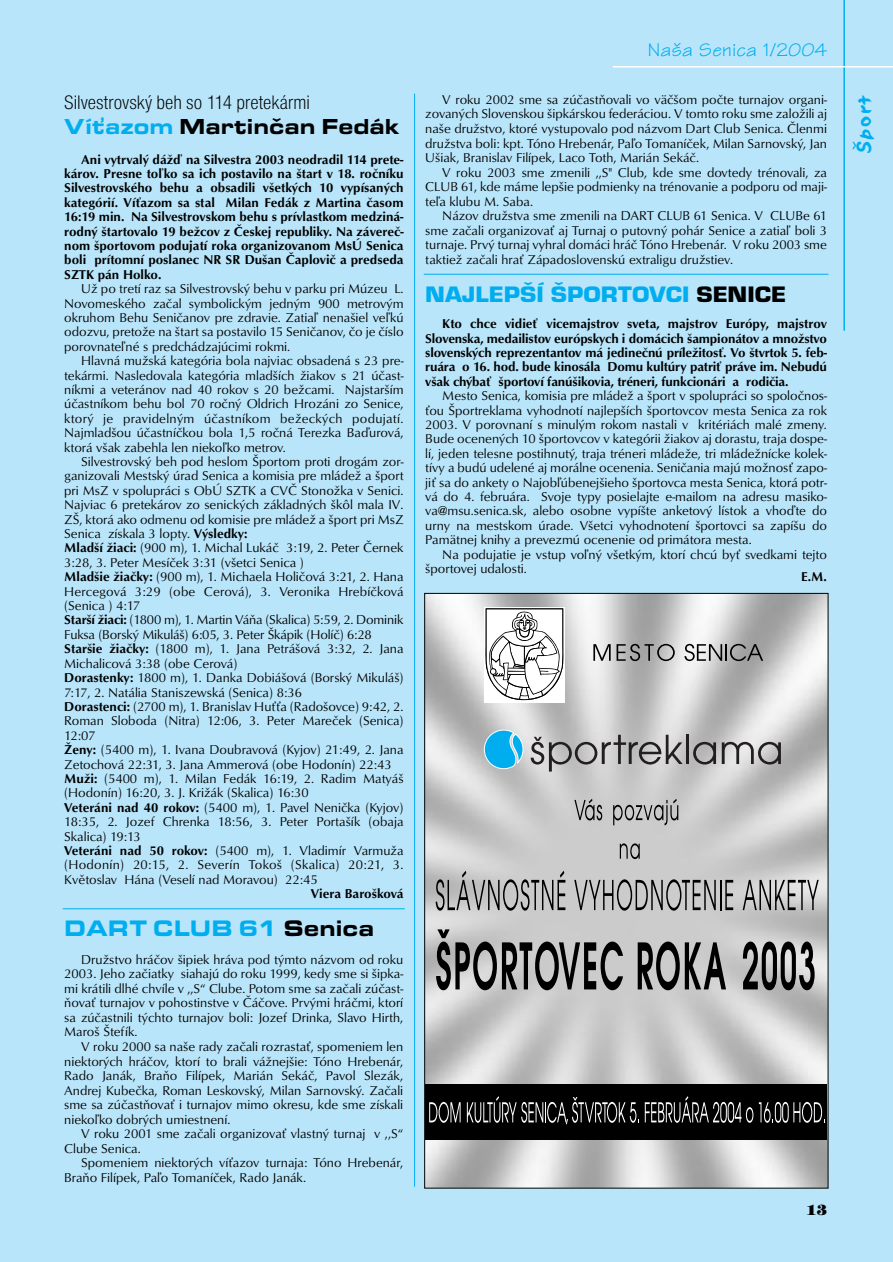
<style>
.page{position:relative;width:893px;height:1262px;background:#fff}
.page>*{position:absolute;margin:0;border:0;box-sizing:border-box;transform-origin:0 0}
.t1{font:900 23.25px "Eurostile TCE";color:#00aeef;scale:1.1 1}
.t2{font:900 expanded 23.25px "Eurostile TCE";color:#00aeef;scale:.9 1}
.t3{font:900 expanded 22.5px "Eurostile TCE";color:#000;scale:.9 1}
.t4{font:20.25px "Nimbus San DCE Ligh Cond";color:#000}
.t5{font:19.5px "Tekton CE";color:#00aeef;scale:1.1 1}
.t6{font:18px "Sand CE Regular";color:#00aeef;scale:1.1 1}
.t7{font:800 14.25px "Tiffany IT Cby BT";color:#000}
.t8{font:13.2px/14.4px "Optus TCE";color:#000;text-align:justify}
.t9{font:500 13.2px/14.4px "Optus TCE";color:#000;text-align:justify}
.s1{color:#00aeef}
.s2{font-weight:500}
.s3{color:#000}
</style>
<div class="page">
<div style="left:0;top:0;width:892px;height:1262px;background:#b9e5fa"></div>
<hr style="left:843px;top:0;width:1px;height:331px;background:#00aeef">
<hr style="left:612px;top:66px;width:280px;height:2px;background:#fff">
<hr style="left:414px;top:94px;width:1px;height:1092px;background:#00aeef">
<img style="left:426px;top:595px;width:400px;height:591px">
<div style="left:425px;top:1084px;width:401px;height:56px;background:#000"></div>
<svg style="left:484px;top:607px;width:80px;height:95px"></svg>
<svg style="left:485px;top:608px;width:78px;height:94px"></svg>
<hr style="left:686px;top:734px;width:2px;height:30px;background:#231f20">
<svg style="left:693px;top:742px;width:88px;height:22px"></svg>
<svg style="left:530px;top:734px;width:152px;height:37px"></svg>
<svg style="left:484px;top:730px;width:39px;height:39px"></svg>
<svg style="left:593px;top:644px;width:17px;height:17px"></svg>
<svg style="left:616px;top:644px;width:58px;height:17px"></svg>
<svg style="left:684px;top:644px;width:79px;height:17px"></svg>
<svg style="left:574px;top:798px;width:28px;height:22px"></svg>
<svg style="left:613px;top:798px;width:65px;height:27px"></svg>
<svg style="left:619px;top:843px;width:20px;height:16px"></svg>
<svg style="left:435px;top:870px;width:130px;height:40px"></svg>
<svg style="left:574px;top:879px;width:141px;height:31px"></svg>
<hr style="left:719px;top:880px;width:2px;height:30px;background:#000">
<svg style="left:725px;top:880px;width:8px;height:30px"></svg>
<svg style="left:742px;top:880px;width:76px;height:30px"></svg>
<svg style="left:436px;top:929px;width:187px;height:61px"></svg>
<svg style="left:637px;top:941px;width:89px;height:49px"></svg>
<svg style="left:743px;top:941px;width:71px;height:49px"></svg>
<svg style="left:429px;top:1101px;width:31px;height:21px"></svg>
<svg style="left:467px;top:1096px;width:358px;height:28px"></svg>
<hr style="left:63px;top:908px;width:342px;height:1px;background:#00aeef">
<hr style="left:424px;top:274px;width:404px;height:1px;background:#00aeef">
<h3 class="t4" style="left:64px;top:95px;width:247px">Silvestrovský beh so 114 pretekármi</h3>
<h2 class="t3" style="left:64px;top:119px;width:374px"><span class="s1">Víťazom</span> Martinčan Fedák</h2>
<p class="t9" style="left:64px;top:153px;width:341px;text-indent:17px">Ani vytrvalý dážď na Silvestra 2003 neodradil 114 prete&shy;károv. Presne toľko sa ich postavilo na štart v 18. ročníku Silvestrovského behu a obsadili všetkých 10 vypísaných kategórií. Víťazom sa stal Milan Fedák z Martina časom 16:19 min. Na Silvestrovskom behu s prívlastkom medziná&shy;rodný štartovalo 19 bežcov z Českej republiky. Na závereč&shy;nom športovom podujatí roka organizovanom MsÚ Senica boli prítomní poslanec NR SR Dušan Čaplovič a predseda SZTK pán Holko.</p>
<p class="t8" style="left:64px;top:282px;width:341px;text-indent:17px">Už po tretí raz sa Silvestrovský behu v parku pri Múzeu L.<br>Novomeského začal symbolickým jedným 900 metrovým okruhom Behu Seničanov pre zdravie. Zatiaľ nenašiel veľkú odozvu, pretože na štart sa postavilo 15 Seničanov, čo je číslo porovnateľné s predchádzajúcimi rokmi.</p>
<p class="t8" style="left:64px;top:354px;width:341px;text-indent:17px">Hlavná mužská kategória bola najviac obsadená s 23 pre&shy;tekármi. Nasledovala kategória mladších žiakov s 21 účast&shy;níkmi a veteránov nad 40 rokov s 20 bežcami. Najstarším účastníkom behu bol 70 ročný Oldrich Hrozáni zo Senice, ktorý je pravidelným účastníkom bežeckých podujatí.<br>Najmladšou účastníčkou bola 1,5 ročná Terezka Baďurová, ktorá však zabehla len niekoľko metrov.</p>
<p class="t8" style="left:64px;top:455px;width:341px;text-align:left;text-indent:17px">Silvestrovský beh pod heslom Športom proti drogám zor&shy;ganizovali Mestský úrad Senica a komisia pre mládež a šport pri MsZ v spolupráci s ObÚ SZTK a CVČ Stonožka v Senici.<br>Najviac 6 pretekárov zo senických základných škôl mala IV.<br>ZŠ, ktorá ako odmenu od komisie pre mládež a šport pri MsZ Senica získala 3 lopty. <span class="s2">Výsledky:<br>Mladší žiaci:</span> (900 m), 1. Michal Lukáč 3:19, 2. Peter Černek 3:28, 3. Peter Mesíček 3:31 (všetci Senica )<br><span class="s2">Mladšie žiačky:</span> (900 m), 1. Michaela Holičová 3:21, 2. Hana Hercegová 3:29 (obe Cerová), 3. Veronika Hrebíčková (Senica ) 4:17<br><span class="s2">Starší žiaci:</span> (1800 m), 1. Martin Váňa (Skalica) 5:59, 2. Dominik Fuksa (Borský Mikuláš) 6:05, 3. Peter Škápik (Holíč) 6:28<br><span class="s2">Staršie žiačky:</span> (1800 m), 1. Jana Petrášová 3:32, 2. Jana Michalicová 3:38 (obe Cerová)<br><span class="s2">Dorastenky:</span> 1800 m), 1. Danka Dobiášová (Borský Mikuláš)<br>7:17, 2. Natália Staniszewská (Senica) 8:36<br><span class="s2">Dorastenci:</span> (2700 m), 1. Branislav Huťťa (Radošovce) 9:42, 2.<br>Roman Sloboda (Nitra) 12:06, 3. Peter Mareček (Senica)<br>12:07<br><span class="s2">Ženy:</span> (5400 m), 1. Ivana Doubravová (Kyjov) 21:49, 2. Jana Zetochová 22:31, 3. Jana Ammerová (obe Hodonín) 22:43<br><span class="s2">Muži:</span> (5400 m), 1. Milan Fedák 16:19, 2. Radim Matyáš (Hodonín) 16:20, 3. J. Križák (Skalica) 16:30<br><span class="s2">Veteráni nad 40 rokov:</span> (5400 m), 1. Pavel Nenička (Kyjov)<br>18:35, 2. Jozef Chrenka 18:56, 3. Peter Portašík (obaja Skalica) 19:13<br><span class="s2">Veteráni nad 50 rokov:</span> (5400 m), 1. Vladimír Varmuža (Hodonín) 20:15, 2. Severín Tokoš (Skalica) 20:21, 3.<br>Květoslav Hána (Veselí nad Moravou) 22:45</p>
<p class="t9" style="left:311px;top:887px;width:94px">Viera Barošková</p>
<h1 class="t2" style="left:64px;top:919px;width:346px">DART CLUB 61 <span class="s3">Senica</span></h1>
<p class="t8" style="left:64px;top:952px;width:340px;text-indent:17px">Družstvo hráčov šipiek hráva pod týmto názvom od roku 2003. Jeho začiatky siahajú do roku 1999, kedy sme si šipka&shy;mi krátili dlhé chvíle v ,,S“ Clube. Potom sme sa začali zúčast&shy;ňovať turnajov v pohostinstve v Čáčove. Prvými hráčmi, ktorí sa zúčastnili týchto turnajov boli: Jozef Drinka, Slavo Hirth, Maroš Štefík.</p>
<p class="t8" style="left:64px;top:1040px;width:340px;text-indent:17px">V roku 2000 sa naše rady začali rozrastať, spomeniem len niektorých hráčov, ktorí to brali vážnejšie: Tóno Hrebenár, Rado Janák, Braňo Filípek, Marián Sekáč, Pavol Slezák, Andrej Kubečka, Roman Leskovský, Milan Sarnovský. Začali sme sa zúčastňovať i turnajov mimo okresu, kde sme získali niekoľko dobrých umiestnení.</p>
<p class="t8" style="left:64px;top:1127px;width:340px;text-indent:17px">V roku 2001 sme začali organizovať vlastný turnaj v ,,S“<br>Clube Senica.</p>
<p class="t8" style="left:64px;top:1156px;width:340px;text-indent:17px">Spomeniem niektorých víťazov turnaja: Tóno Hrebenár,<br>Braňo Filípek, Paľo Tomaníček, Rado Janák.</p>
<h3 class="t5" style="left:647px;top:43px;width:165px">Naša Senica 1/2004</h3>
<p class="t8" style="left:425px;top:93px;width:403px;text-indent:17px">V roku 2002 sme sa zúčastňovali vo väčšom počte turnajov organi&shy;zovaných Slovenskou šipkárskou federáciou. V tomto roku sme založili aj naše družstvo, ktoré vystupovalo pod názvom Dart Club Senica. Členmi družstva boli: kpt. Tóno Hrebenár, Paľo Tomaníček, Milan Sarnovský, Jan Ušiak, Branislav Filípek, Laco Toth, Marián Sekáč.</p>
<p class="t8" style="left:425px;top:166px;width:403px;text-indent:17px">V roku 2003 sme zmenili ,,S" Club, kde sme dovtedy trénovali, za CLUB 61, kde máme lepšie podmienky na trénovanie a podporu od maji&shy;teľa klubu M. Saba.</p>
<p class="t8" style="left:425px;top:209px;width:403px;text-indent:17px">Názov družstva sme zmenili na DART CLUB 61 Senica. V CLUBe 61 sme začali organizovať aj Turnaj o putovný pohár Senice a zatiaľ boli 3 turnaje. Prvý turnaj vyhral domáci hráč Tóno Hrebenár. V roku 2003 sme taktiež začali hrať Západoslovenskú extraligu družstiev.</p>
<h1 class="t1" style="left:425px;top:286px;width:329px">NAJLEPŠÍ ŠPORTOVCI <span class="s3">SENICE</span></h1>
<p class="t9" style="left:425px;top:317px;width:403px;text-indent:17px">Kto chce vidieť vicemajstrov sveta, majstrov Európy, majstrov Slovenska, medailistov európskych i domácich šampionátov a množstvo slovenských reprezentantov má jedinečnú príležitosť. Vo štvrtok 5. feb&shy;ruára o 16. hod. bude kinosála Domu kultúry patriť práve im. Nebudú však chýbať športoví fanúšikovia, tréneri, funkcionári a rodičia.</p>
<p class="t8" style="left:425px;top:389px;width:403px;text-indent:17px">Mesto Senica, komisia pre mládež a šport v spolupráci so spoločnos&shy;ťou Športreklama vyhodnotí najlepších športovcov mesta Senica za rok 2003. V porovnaní s minulým rokom nastali v kritériách malé zmeny.<br>Bude ocenených 10 športovcov v kategórii žiakov aj dorastu, traja dospe&shy;lí, jeden telesne postihnutý, traja tréneri mládeže, tri mládežnícke kolek&shy;tívy a budú udelené aj morálne ocenenia. Seničania majú možnosť zapo&shy;jiť sa do ankety o Najobľúbenejšieho športovca mesta Senica, ktorá potr&shy;vá do 4. februára. Svoje typy posielajte e-mailom na adresu masiko&shy;va@msu.senica.sk, alebo osobne vypíšte anketový lístok a vhoďte do urny na mestskom úrade. Všetci vyhodnotení športovci sa zapíšu do Pamätnej knihy a prevezmú ocenenie od primátora mesta.</p>
<p class="t8" style="left:425px;top:548px;width:403px;text-indent:17px">Na podujatie je vstup voľný všetkým, ktorí chcú byť svedkami tejto športovej udalosti.</p>
<p class="t9" style="left:801px;top:570px;width:27px">E.M.</p>
<p class="t7" style="left:806px;top:1204px;width:22px">13</p>
<h3 class="t6" style="left:853px;top:153px;width:54px;rotate:-90deg">äport</h3>
</div>
